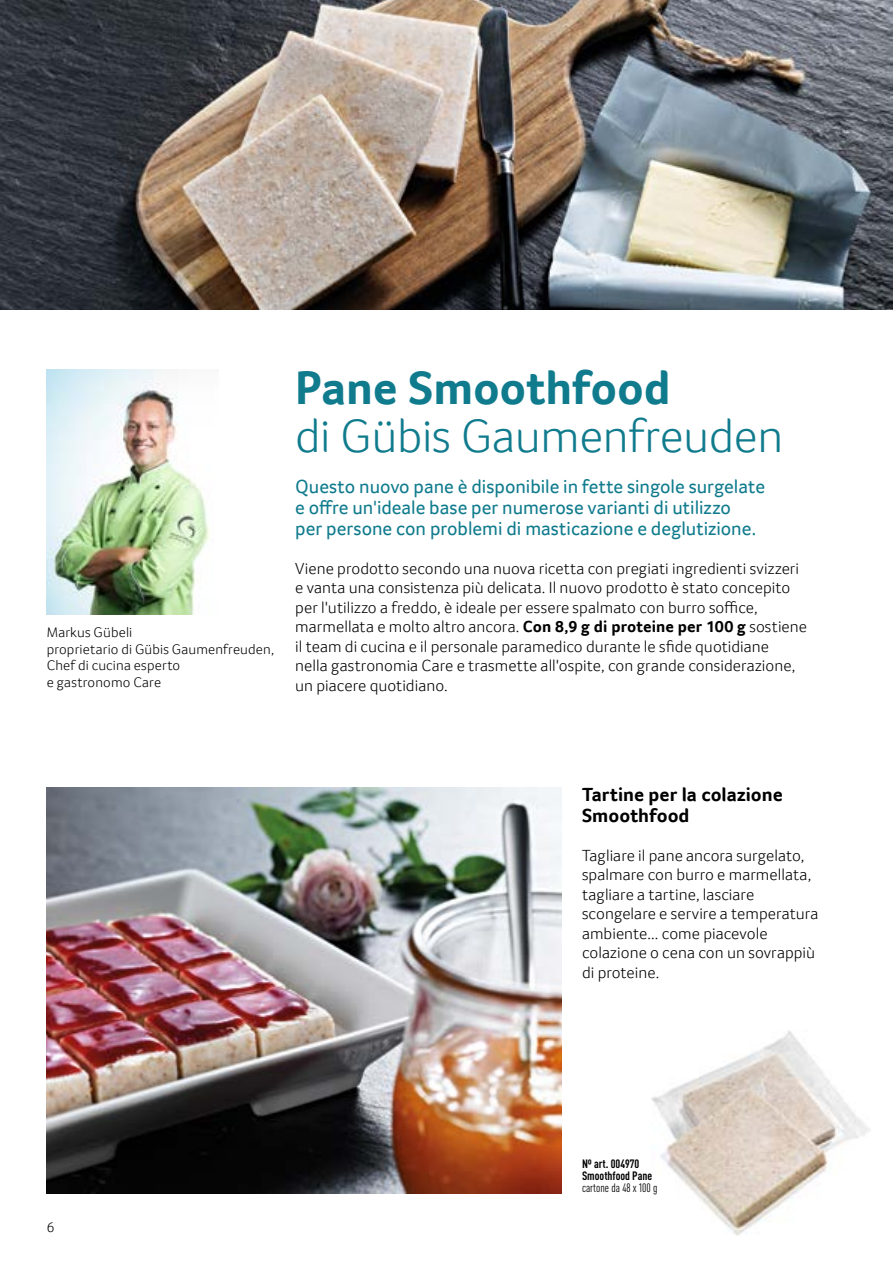
<style>
.page{position:relative;width:893px;height:1263px;background:#fff}
.page>*{position:absolute;margin:0;border:0;box-sizing:border-box;transform-origin:0 0}
.Rubriktitel_GRAU_32_34{font:300 48px "Transgourmet";letter-spacing:-.01em;color:#0f7b8d}
.Rubriktitel_GRAU_32_34-2{font:700 48px "Transgourmet";letter-spacing:-.005em;color:#0f7b8d}
.grundtext_Flattersatz{font:19.5px/21px "Transgourmet";letter-spacing:-.005em;color:#0f7b8d}
.Lead_14_18{font:700 19.5px/21px "Transgourmet";color:#000}
.grundtext_Flattersatz-2{font:300 16.5px/19.5px "Transgourmet";letter-spacing:.005em;color:#000}
.Lead_14_18-2{font:300 16.5px/19.5px "Transgourmet";letter-spacing:.005em;color:#000}
.Namensauszeichnung{font:300 14.25px/16.5px "Transgourmet";letter-spacing:.01em;color:#000}
.t1{font:700 condensed 12px "DINOT";color:#000}
.t2{font:condensed 12px "DINOT";color:#000}
.s1{font-weight:700}
</style>
<div class="page">
<img style="left:0;top:0;width:893px;height:310px">
<img style="left:47px;top:370px;width:163px;height:244px">
<img style="left:652px;top:1031px;width:219px;height:204px">
<img style="left:47px;top:787px;width:515px;height:406px">
<p class="Namensauszeichnung" style="left:47px;top:624px;width:229px">Markus Gübeli<br>proprietario di Gübis Gaumenfreuden,<br>Chef di cucina esperto</p>
<p class="Namensauszeichnung" style="left:47px;top:674px;width:116px">e gastronomo Care</p>
<p class="Rubriktitel_GRAU_32_34-2" style="left:295px;top:360px;width:377px">Pane Smoothfood</p>
<p class="Rubriktitel_GRAU_32_34" style="left:295px;top:408px;width:490px">di Gübis Gaumenfreuden</p>
<p class="grundtext_Flattersatz" style="left:295px;top:475px;width:471px">Questo nuovo pane è disponibile in fette singole surgelate e offre un'ideale base per numerose varianti di utilizzo<br>per persone con problemi di masticazione e deglutizione.</p>
<p class="grundtext_Flattersatz-2" style="left:295px;top:558px;width:513px">Viene prodotto secondo una nuova ricetta con pregiati ingredienti svizzeri e vanta una consistenza più delicata. Il nuovo prodotto è stato concepito per l'utilizzo a freddo, è ideale per essere spalmato con burro soffice, marmellata e molto altro ancora. <span class="s1">Con 8,9 g di proteine per 100 g</span> sostiene il team di cucina e il personale paramedico durante le sfide quotidiane<br>nella gastronomia Care e trasmette all'ospite, con grande considerazione, un piacere quotidiano.</p>
<p class="Lead_14_18" style="left:582px;top:783px;width:202px">Tartine per la colazione<br>Smoothfood</p>
<p class="Lead_14_18-2" style="left:582px;top:845px;width:238px">Tagliare il pane ancora surgelato, spalmare con burro e marmellata, tagliare a tartine, lasciare scongelare e servire a temperatura ambiente... come piacevole colazione o cena con un sovrappiù di proteine.</p>
<p class="Namensauszeichnung" style="left:47px;top:1219px;width:9px">6</p>
<p class="t1" style="left:582px;top:1156px;width:59px">Nº art. 004970</p>
<p class="t1" style="left:582px;top:1168px;width:72px">Smoothfood Pane</p>
<p class="t2" style="left:582px;top:1181px;width:77px">cartone da 48 x 100 g</p>
</div>
